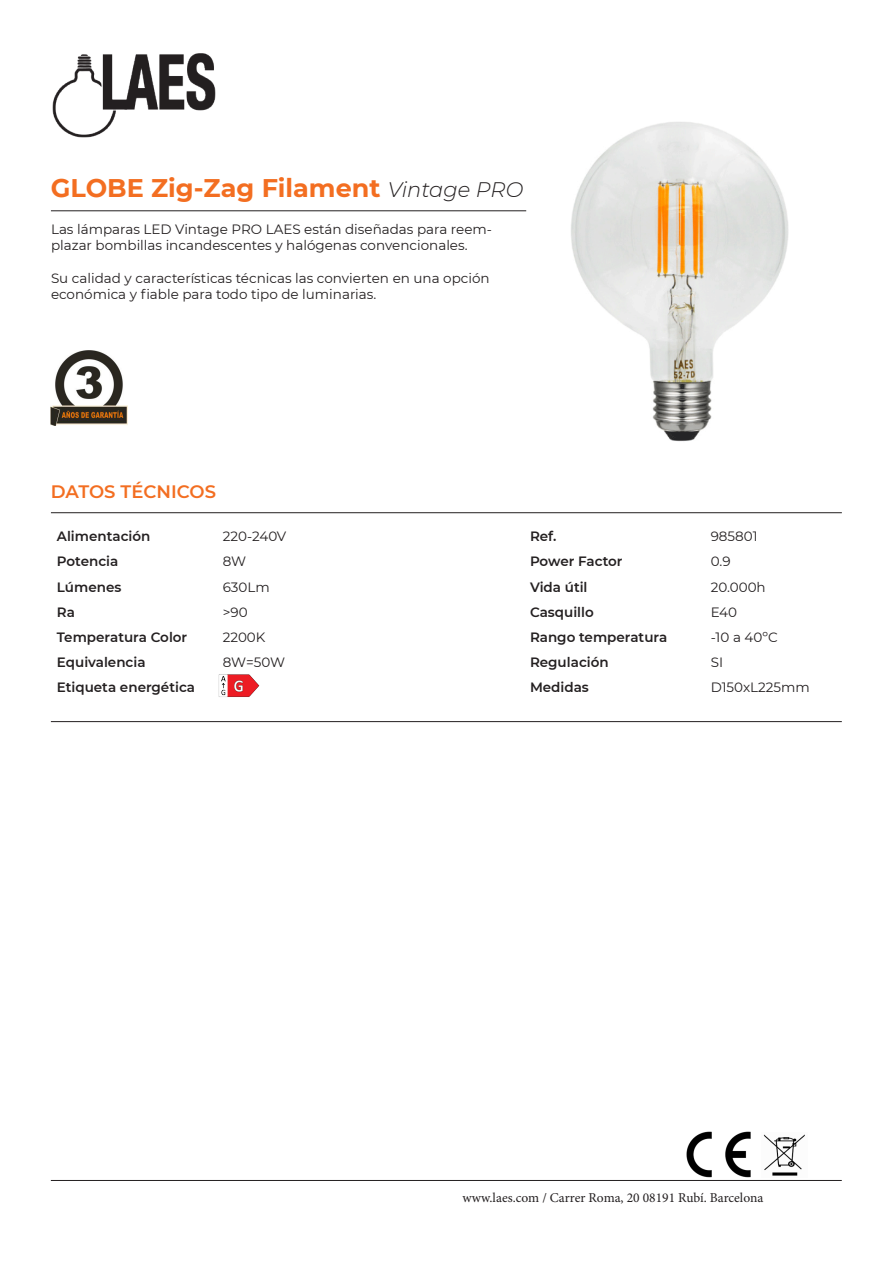
<style>
.page{position:relative;width:893px;height:1263px;background:#fff}
.page>*{position:absolute;margin:0;border:0;box-sizing:border-box;transform-origin:0 0}
.t1{font:700 25.5px "Montserrat";color:#f36e21}
.t2{font:600 18px "Montserrat";color:#f36e21}
.t3{font:13.5px/16.2px "Montserrat";color:#231f20}
.t4{font:600 13.5px "Montserrat";color:#231f20}
.t5{font:13.5px "Minion Pro";color:#231f20}
.s1{font-weight:300;font-style:italic;font-size:21px;color:#231f20}
</style>
<div class="page">
<img style="left:52px;top:53px;width:164px;height:84px">
<hr style="left:51px;top:1180px;width:791px;height:1px;background:#231f20">
<img style="left:763px;top:1134px;width:42px;height:42px">
<img style="left:687px;top:1131px;width:64px;height:46px">
<hr style="left:51px;top:211px;width:475px;height:1px;background:#231f20">
<hr style="left:51px;top:512px;width:791px;height:1px;background:#231f20">
<hr style="left:51px;top:721px;width:791px;height:1px;background:#231f20">
<img style="left:51px;top:350px;width:77px;height:75px">
<img style="left:571px;top:122px;width:218px;height:320px">
<img style="left:218px;top:674px;width:42px;height:23px">
<p class="t1" style="left:51px;top:169px;width:474px">GLOBE Zig-Zag Filament <span class="s1">Vintage PRO</span></p>
<p class="t3" style="left:51px;top:221px;width:442px">Las lámparas LED Vintage PRO LAES están diseñadas para reem&shy;plazar bombillas incandescentes y halógenas convencionales.</p>
<p class="t3" style="left:51px;top:269px;width:440px">Su calidad y características técnicas las convierten en una opción económica y fiable para todo tipo de luminarias.</p>
<p class="t2" style="left:51px;top:479px;width:167px">DATOS TÉCNICOS</p>
<p class="t4" style="left:57px;top:527px;width:95px">Alimentación</p>
<p class="t3" style="left:223px;top:528px;width:65px">220-240V</p>
<p class="t4" style="left:530px;top:527px;width:28px">Ref.</p>
<p class="t3" style="left:711px;top:528px;width:48px">985801</p>
<p class="t4" style="left:57px;top:552px;width:63px">Potencia</p>
<p class="t3" style="left:223px;top:553px;width:25px">8W</p>
<p class="t4" style="left:530px;top:552px;width:94px">Power Factor</p>
<p class="t3" style="left:711px;top:553px;width:21px">0.9</p>
<p class="t4" style="left:57px;top:577px;width:66px">Lúmenes</p>
<p class="t3" style="left:223px;top:578px;width:49px">630Lm</p>
<p class="t4" style="left:530px;top:577px;width:59px">Vida útil</p>
<p class="t3" style="left:711px;top:578px;width:57px">20.000h</p>
<p class="t4" style="left:57px;top:602px;width:19px">Ra</p>
<p class="t3" style="left:223px;top:603px;width:26px">&gt;90</p>
<p class="t4" style="left:530px;top:602px;width:65px">Casquillo</p>
<p class="t3" style="left:711px;top:603px;width:28px">E40</p>
<p class="t4" style="left:57px;top:627px;width:132px">Temperatura Color</p>
<p class="t3" style="left:223px;top:628px;width:44px">2200K</p>
<p class="t4" style="left:530px;top:627px;width:139px">Rango temperatura</p>
<p class="t3" style="left:711px;top:628px;width:69px">-10 a 40ºC</p>
<p class="t4" style="left:57px;top:652px;width:90px">Equivalencia</p>
<p class="t3" style="left:223px;top:653px;width:64px">8W=50W</p>
<p class="t4" style="left:530px;top:652px;width:80px">Regulación</p>
<p class="t3" style="left:711px;top:653px;width:14px">SI</p>
<p class="t4" style="left:57px;top:677px;width:140px">Etiqueta energética</p>
<p class="t4" style="left:530px;top:677px;width:60px">Medidas</p>
<p class="t3" style="left:711px;top:678px;width:101px">D150xL225mm</p>
<p class="t5" style="left:462px;top:1189px;width:302px">www.laes.com / Carrer Roma, 20 08191 Rubí. Barcelona</p>
</div>
